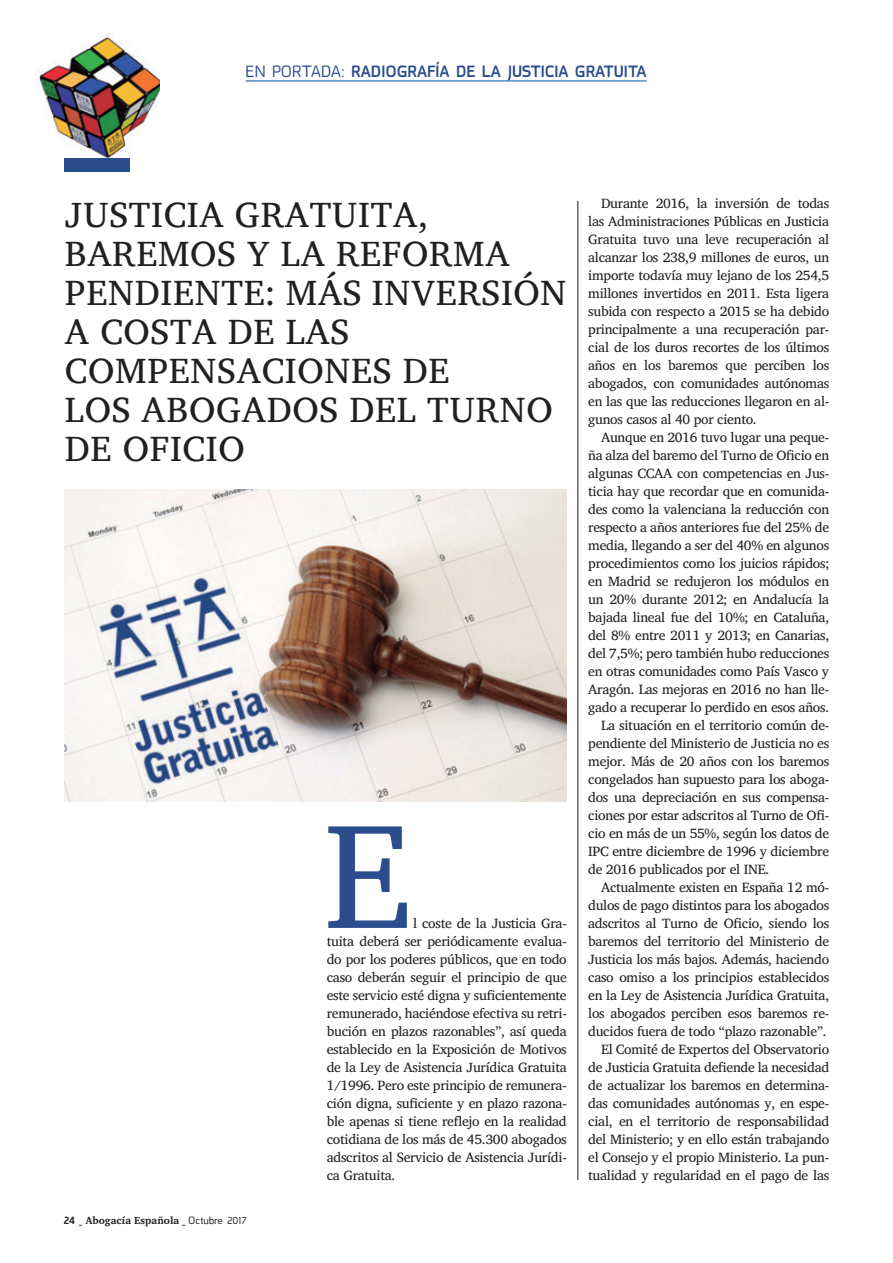
<style>
.page{position:relative;width:893px;height:1263px;background:#fff}
.page>*{position:absolute;margin:0;border:0;box-sizing:border-box;transform-origin:0 0}
.t1{font:151.2px "Veleka";color:#2b4d8c}
.t2{font:36px/39px "Veleka";letter-spacing:.02em;color:#231f20}
.t3{font:700 15px "superficial";color:#2b4d8c}
.t4{font:13.8px/18px "Veleka";letter-spacing:-.02em;color:#231f20;text-align:justify}
.t5{font:700 10.5px "Veleka";color:#231f20}
.s1{font-family:"superficialbook";font-weight:400}
.s2{font-family:"superficial"}
.s3{font-size:9.75px}
.s4{font-family:"superficialbook";font-weight:400;font-size:9.75px}
</style>
<div class="page">
<hr style="left:578px;top:201px;width:1px;height:979px;background:#231f20">
<div style="left:65px;top:158px;width:65px;height:14px;background:#2b4d8c"></div>
<img style="left:65px;top:490px;width:502px;height:312px">
<img style="left:93px;top:569px;width:186px;height:219px">
<img style="left:38px;top:35px;width:122px;height:123px">
<hr style="left:246px;top:81px;width:401px;height:1px;background:#015aaa">
<p class="t3" style="left:246px;top:62px;width:403px"><span class="s1">EN PORTADA:</span> RADIOGRAFÍA DE LA JUSTICIA GRATUITA</p>
<p class="t2" style="left:65px;top:195px;width:503px">JUSTICIA GRATUITA,<br>BAREMOS Y LA REFORMA<br>PENDIENTE: MÁS INVERSIÓN<br>A COSTA DE LAS<br>COMPENSACIONES DE<br>LOS ABOGADOS DEL TURNO<br>DE OFICIO</p>
<p class="t5" style="left:64px;top:1214px;width:184px"><span class="s2">24</span> <span class="s3">_</span> Abogacía Española <span class="s3">_</span> <span class="s4">Octubre 2017</span></p>
<p class="t1" style="left:323px;top:787px;width:90px">E</p>
<p class="t4" style="left:327px;top:914px;width:241px;text-indent:86px">l coste de la Justicia Gra&shy;tuita deberá ser periódicamente evalua&shy;do por los poderes públicos, que en todo caso deberán seguir el principio de que este servicio esté digna y suficientemente remunerado, haciéndose efectiva su retri&shy;bución en plazos razonables”, así queda establecido en la Exposición de Motivos de la Ley de Asistencia Jurídica Gratuita 1/1996. Pero este principio de remunera&shy;ción digna, suficiente y en plazo razona&shy;ble apenas si tiene reflejo en la realidad cotidiana de los más de 45.300 abogados adscritos al Servicio de Asistencia Jurídi&shy;ca Gratuita.</p>
<p class="t4" style="left:588px;top:194px;width:242px;text-indent:13px">Durante 2016, la inversión de todas las Administraciones Públicas en Justicia Gratuita tuvo una leve recuperación al alcanzar los 238,9 millones de euros, un importe todavía muy lejano de los 254,5 millones invertidos en 2011. Esta ligera subida con respecto a 2015 se ha debido principalmente a una recuperación par&shy;cial de los duros recortes de los últimos años en los baremos que perciben los abogados, con comunidades autónomas en las que las reducciones llegaron en al&shy;gunos casos al 40 por ciento.</p>
<p class="t4" style="left:588px;top:428px;width:242px;text-indent:13px">Aunque en 2016 tuvo lugar una peque&shy;ña alza del baremo del Turno de Oficio en algunas CCAA con competencias en Jus&shy;ticia hay que recordar que en comunida&shy;des como la valenciana la reducción con respecto a años anteriores fue del 25% de media, llegando a ser del 40% en algunos procedimientos como los juicios rápidos; en Madrid se redujeron los módulos en un 20% durante 2012; en Andalucía la bajada lineal fue del 10%; en Cataluña, del 8% entre 2011 y 2013; en Canarias, del 7,5%; pero también hubo reducciones en otras comunidades como País Vasco y Aragón. Las mejoras en 2016 no han lle&shy;gado a recuperar lo perdido en esos años.</p>
<p class="t4" style="left:588px;top:716px;width:242px;text-indent:13px">La situación en el territorio común de&shy;pendiente del Ministerio de Justicia no es mejor. Más de 20 años con los baremos congelados han supuesto para los aboga&shy;dos una depreciación en sus compensa&shy;ciones por estar adscritos al Turno de Ofi&shy;cio en más de un 55%, según los datos de IPC entre diciembre de 1996 y diciembre de 2016 publicados por el INE.</p>
<p class="t4" style="left:588px;top:878px;width:242px;text-indent:13px">Actualmente existen en España 12 mó&shy;dulos de pago distintos para los abogados adscritos al Turno de Oficio, siendo los baremos del territorio del Ministerio de Justicia los más bajos. Además, haciendo caso omiso a los principios establecidos en la Ley de Asistencia Jurídica Gratuita, los abogados perciben esos baremos re&shy;ducidos fuera de todo “plazo razonable”.</p>
<p class="t4" style="left:588px;top:1040px;width:242px;text-indent:13px">El Comité de Expertos del Observatorio de Justicia Gratuita defiende la necesidad de actualizar los baremos en determina&shy;das comunidades autónomas y, en espe&shy;cial, en el territorio de responsabilidad del Ministerio; y en ello están trabajando el Consejo y el propio Ministerio. La pun&shy;tualidad y regularidad en el pago de las</p>
</div>
